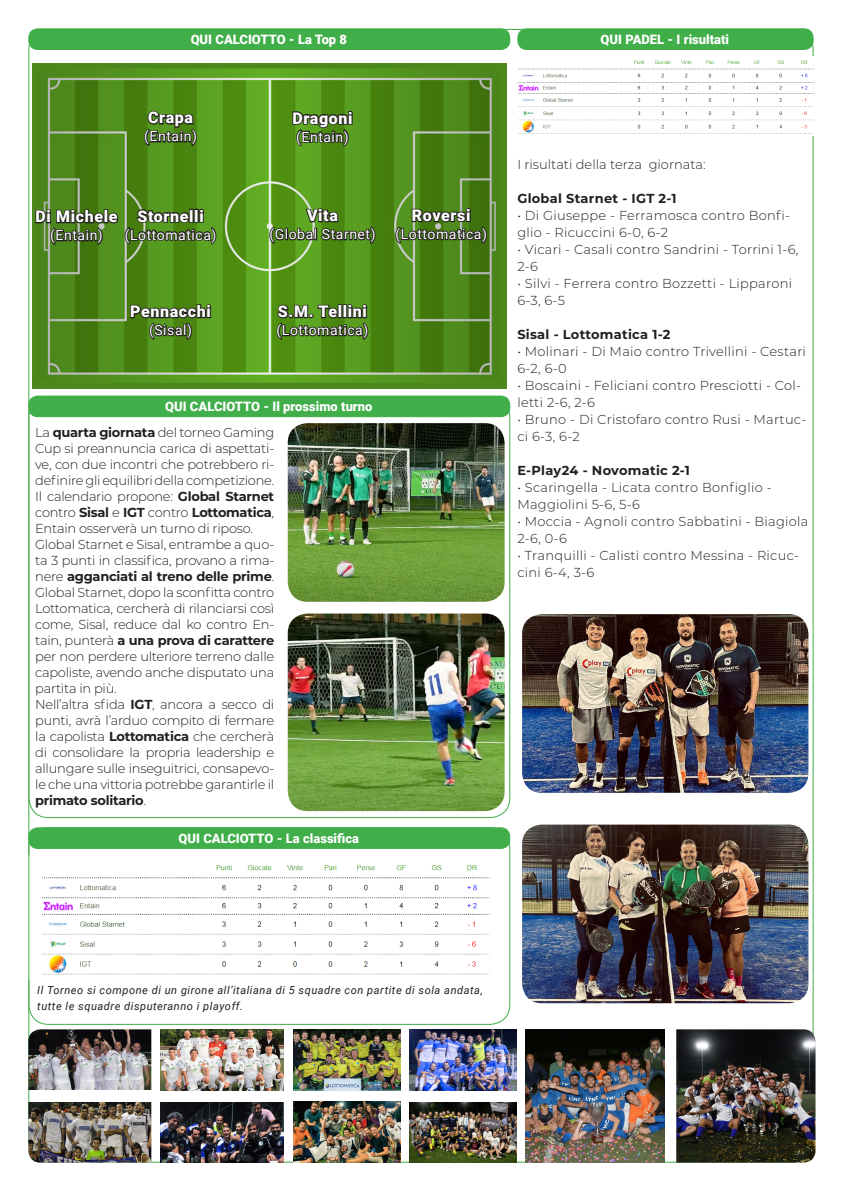
<style>
.page{position:relative;width:842px;height:1191px;background:#fff}
.page>*{position:absolute;margin:0;border:0;box-sizing:border-box;transform-origin:0 0}
.t1{font:900 16px "Roboto";letter-spacing:.04em;color:#fff}
.t2{font:14px "Roboto";letter-spacing:.04em;color:#fff}
.t3{font:300 13px/16px "Montserrat";letter-spacing:-.02em;color:#231f20}
.t4{font:300 13px/17px "Montserrat";letter-spacing:.02em;color:#231f20}
.t5{font:900 13px "Roboto";color:#fff}
.t6{font:700 13px "Montserrat";letter-spacing:.02em;color:#231f20}
.t7{font:300 13px "Montserrat";color:#231f20}
.t8{font:italic 11px/16px "Roboto";letter-spacing:.05em;color:#231f20}
.s1{font-weight:700}
</style>
<div class="page">
<img style="left:28px;top:1029px;width:123px;height:61px">
<img style="left:161px;top:1029px;width:122px;height:61px">
<img style="left:28px;top:1102px;width:123px;height:60px">
<img style="left:161px;top:1102px;width:122px;height:60px">
<img style="left:293px;top:1029px;width:107px;height:61px">
<img style="left:525px;top:1029px;width:139px;height:133px">
<img style="left:676px;top:1029px;width:139px;height:133px">
<img style="left:293px;top:1101px;width:107px;height:61px">
<img style="left:409px;top:1029px;width:107px;height:61px">
<img style="left:409px;top:1102px;width:107px;height:60px">
<div style="left:29px;top:29px;width:481px;height:20px;background:#40ae49;border-radius:9px"></div>
<div style="left:28px;top:28px;width:482px;height:22px;border:1px solid #40ae49;border-radius:9px"></div>
<img style="left:42px;top:865px;width:448px;height:110px">
<div style="left:29px;top:828px;width:481px;height:20px;background:#40ae49;border-radius:9px"></div>
<div style="left:28px;top:827px;width:482px;height:22px;border:1px solid #40ae49;border-radius:9px"></div>
<div style="left:29px;top:396px;width:481px;height:21px;background:#40ae49;border-radius:9px"></div>
<div style="left:28px;top:395px;width:482px;height:22px;border:1px solid #40ae49;border-radius:9px"></div>
<img style="left:288px;top:423px;width:217px;height:179px">
<div style="left:518px;top:29px;width:295px;height:20px;background:#40ae49;border-radius:9px"></div>
<div style="left:517px;top:28px;width:297px;height:22px;border:1px solid #40ae49;border-radius:9px"></div>
<img style="left:522px;top:824px;width:286px;height:179px">
<img style="left:517px;top:60px;width:297px;height:74px">
<img style="left:522px;top:614px;width:286px;height:179px">
<img style="left:33px;top:63px;width:473px;height:325px">
<svg style="left:394px;top:206px;width:94px;height:39px;background:#416221"></svg>
<svg style="left:291px;top:109px;width:63px;height:39px;background:#3f631c"></svg>
<svg style="left:268px;top:207px;width:109px;height:38px;background:#497620"></svg>
<svg style="left:34px;top:200px;width:184px;height:46px;background:#456b22"></svg>
<svg style="left:129px;top:302px;width:84px;height:39px;background:#3f671a"></svg>
<svg style="left:143px;top:109px;width:55px;height:39px;background:#3c5f1a"></svg>
<svg style="left:275px;top:295px;width:95px;height:46px;background:#426c1b"></svg>
<img style="left:288px;top:613px;width:217px;height:198px">
<p class="t5" style="left:191px;top:30px;width:158px">QUI CALCIOTTO - La Top 8</p>
<p class="t1" style="left:148px;top:107px;width:46px">Crapa</p>
<p class="t2" style="left:144px;top:127px;width:54px">(Entain)</p>
<p class="t1" style="left:292px;top:107px;width:62px">Dragoni</p>
<p class="t2" style="left:296px;top:127px;width:54px">(Entain)</p>
<p class="t1" style="left:35px;top:205px;width:84px">Di Michele</p>
<p class="t2" style="left:50px;top:225px;width:54px">(Entain)</p>
<p class="t1" style="left:137px;top:205px;width:68px">Stornelli</p>
<p class="t2" style="left:125px;top:225px;width:93px">(Lottomatica)</p>
<p class="t1" style="left:130px;top:300px;width:82px">Pennacchi</p>
<p class="t2" style="left:149px;top:320px;width:44px">(Sisal)</p>
<p class="t1" style="left:307px;top:204px;width:32px">Vita</p>
<p class="t2" style="left:269px;top:224px;width:108px">(Global Starnet)</p>
<p class="t1" style="left:412px;top:204px;width:60px">Roversi</p>
<p class="t2" style="left:395px;top:224px;width:93px">(Lottomatica)</p>
<p class="t1" style="left:278px;top:300px;width:90px">S.M. Tellini</p>
<p class="t2" style="left:277px;top:320px;width:93px">(Lottomatica)</p>
<p class="t5" style="left:165px;top:397px;width:209px">QUI CALCIOTTO - Il prossimo turno</p>
<p class="t3" style="left:35px;top:423px;width:241px">La <span class="s1">quarta giornata</span> del torneo Gaming Cup si preannuncia carica di aspettati&shy;ve, con due incontri che potrebbero ri&shy;definire gli equilibri della competizione.<br>Il calendario propone: <span class="s1">Global Starnet </span>contro <span class="s1">Sisal</span> e <span class="s1">IGT</span> contro <span class="s1">Lottomatica</span>, Entain osserverà un turno di riposo.<br>Global Starnet e Sisal, entrambe a quo&shy;ta 3 punti in classifica, provano a rima&shy;nere <span class="s1">agganciati al treno delle prime</span>.<br>Global Starnet, dopo la sconfitta contro Lottomatica, cercherà di rilanciarsi così come, Sisal, reduce dal ko contro En&shy;tain, punterà <span class="s1">a una prova di carattere </span>per non perdere ulteriore terreno dalle capoliste, avendo anche disputato una partita in più.<br>Nell’altra sfida <span class="s1">IGT</span>, ancora a secco di punti, avrà l’arduo compito di fermare la capolista <span class="s1">Lottomatica</span> che cercherà di consolidare la propria leadership e allungare sulle inseguitrici, consapevo&shy;le che una vittoria potrebbe garantirle il <span class="s1">primato solitario</span>.</p>
<p class="t5" style="left:179px;top:829px;width:182px">QUI CALCIOTTO - La classifica</p>
<p class="t5" style="left:601px;top:30px;width:130px">QUI PADEL - I risultati</p>
<p class="t7" style="left:517px;top:156px;width:190px">I risultati della terza giornata:</p>
<p class="t6" style="left:517px;top:189px;width:161px">Global Starnet - IGT 2-1</p>
<p class="t4" style="left:517px;top:207px;width:274px">• Di Giuseppe - Ferramosca contro Bonfi&shy;glio - Ricuccini 6-0, 6-2</p>
<p class="t4" style="left:517px;top:241px;width:283px">• Vicari - Casali contro Sandrini - Torrini 1-6,<br>2-6</p>
<p class="t4" style="left:517px;top:275px;width:276px">• Silvi - Ferrera contro Bozzetti - Lipparoni<br>6-3, 6-5</p>
<p class="t6" style="left:517px;top:325px;width:155px">Sisal - Lottomatica 1-2</p>
<p class="t4" style="left:517px;top:343px;width:290px">• Molinari - Di Maio contro Trivellini - Cestari<br>6-2, 6-0</p>
<p class="t4" style="left:517px;top:377px;width:285px">• Boscaini - Feliciani contro Presciotti - Col&shy;letti 2-6, 2-6</p>
<p class="t4" style="left:517px;top:411px;width:290px">• Bruno - Di Cristofaro contro Rusi - Martuc&shy;ci 6-3, 6-2</p>
<p class="t6" style="left:517px;top:461px;width:174px">E-Play24 - Novomatic 2-1</p>
<p class="t4" style="left:517px;top:479px;width:256px">• Scaringella - Licata contro Bonfiglio -<br>Maggiolini 5-6, 5-6</p>
<p class="t4" style="left:517px;top:513px;width:293px">• Moccia - Agnoli contro Sabbatini - Biagiola<br>2-6, 0-6</p>
<p class="t4" style="left:517px;top:547px;width:283px">• Tranquilli - Calisti contro Messina - Ricuc&shy;cini 6-4, 3-6</p>
<p class="t8" style="left:37px;top:981px;width:447px">Il Torneo si compone di un girone all’italiana di 5 squadre con partite di sola andata, tutte le squadre disputeranno i playoff.</p>
</div>
